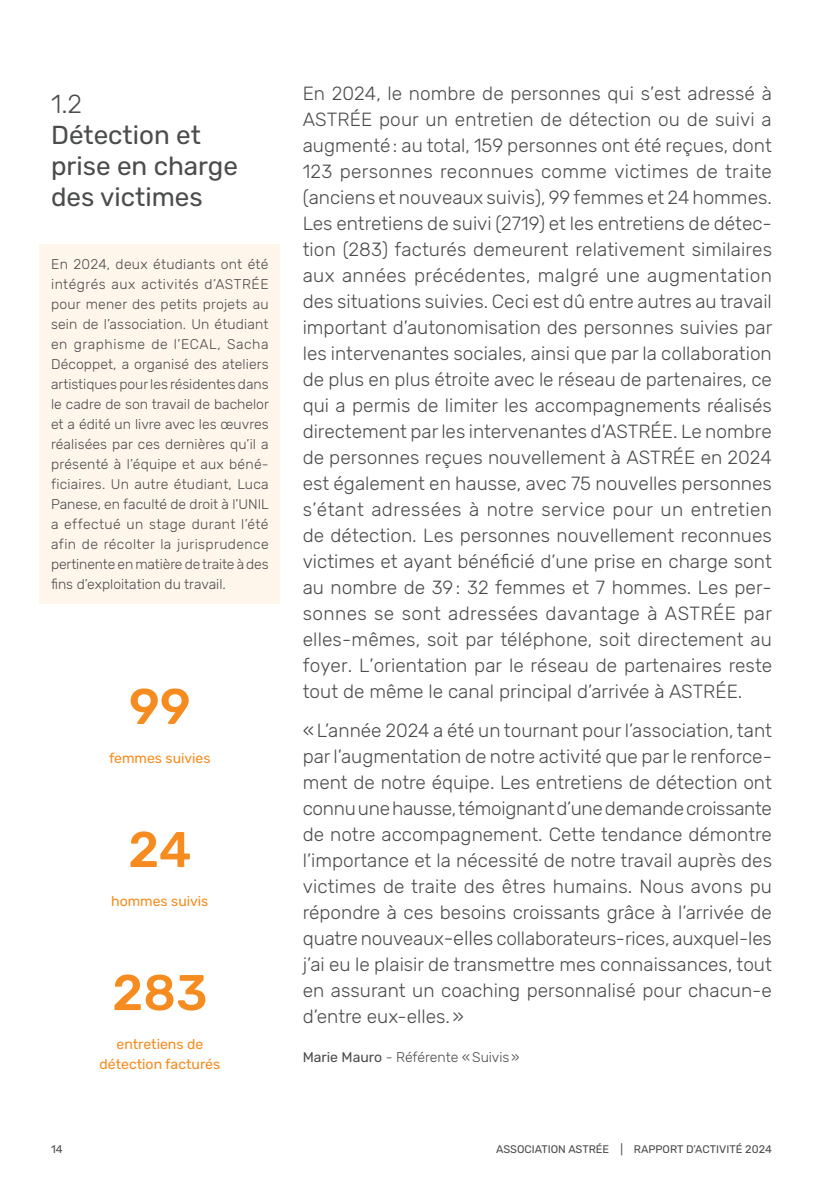
<style>
.page{position:relative;width:840px;height:1191px;background:#fff}
.page>*{position:absolute;margin:0;border:0;box-sizing:border-box;transform-origin:0 0}
.t1{font:500 50px "Rubik";color:#f68c1f}
.t2{font:26px/31.2px "Rubik";color:#4b4c4d}
.t3{font:300 26px "Rubik";color:#4b4c4d}
.t4{font:300 19px/26px "Rubik";color:#4b4c4d;text-align:justify}
.t5{font:300 14px/20px "Rubik";letter-spacing:-.01em;color:#4b4c4d;text-align:justify}
.t6{font:14px/20px "Rubik";color:#f68c1f;text-align:center}
.t7{font:11px "Rubik";color:#4b4c4d}
.s1{font-size:20px}
.s2{font-weight:400}
</style>
<div class="page">
<div style="left:40px;top:244px;width:240px;height:360px;background:#fef5eb"></div>
<h2 class="t3" style="left:51px;top:89px;width:33px">1.2</h2>
<h2 class="t2" style="left:51px;top:120px;width:188px">Détection et prise en charge des victimes</h2>
<p class="t5" style="left:51px;top:254px;width:219px">En 2024, deux étudiants ont été intégrés aux activités d’ASTRÉE pour mener des petits projets au sein de l’association. Un étudiant en graphisme de l’ECAL, Sacha Décoppet, a organisé des ateliers artistiques pour les résidentes dans le cadre de son travail de bachelor et a édité un livre avec les œuvres réalisées par ces dernières qu’il a présenté à l’équipe et aux béné‑ ficiaires. Un autre étudiant, Luca Panese, en faculté de droit à l’UNIL a effectué un stage durant l’été afin de récolter la jurisprudence pertinente en matière de traite à des fins d’exploitation du travail.</p>
<h1 class="t1" style="left:129px;top:678px;width:63px">99</h1>
<p class="t6" style="left:109px;top:748px;width:103px">femmes suivies</p>
<h1 class="t1" style="left:128px;top:821px;width:65px">24</h1>
<p class="t6" style="left:111px;top:891px;width:99px">hommes suivis</p>
<h1 class="t1" style="left:112px;top:964px;width:97px">283</h1>
<p class="t6" style="left:99px;top:1034px;width:122px">entretiens de détection facturés</p>
<p class="t4" style="left:302px;top:81px;width:471px">En 2024, le nombre de personnes qui s’est adressé à ASTRÉE pour un entretien de détection ou de suivi a augmenté: au total, 159 personnes ont été reçues, dont 123 personnes reconnues comme victimes de traite (anciens et nouveaux suivis), 99 femmes et 24 hommes.<br>Les entretiens de suivi (2719) et les entretiens de détec‑ tion (283) facturés demeurent relativement similaires aux années précédentes, malgré une augmentation des situations suivies. Ceci est dû entre autres au travail important d’autonomisation des personnes suivies par les intervenantes sociales, ainsi que par la collaboration de plus en plus étroite avec le réseau de partenaires, ce qui a permis de limiter les accompagnements réalisés directement par les intervenantes d’ASTRÉE. Le nombre de personnes reçues nouvellement à ASTRÉE en 2024 est également en hausse, avec 75 nouvelles personnes s’étant adressées à notre service pour un entretien de détection. Les personnes nouvellement reconnues victimes et ayant bénéficié d’une prise en charge sont au nombre de 39: 32 femmes et 7 hommes. Les per‑ sonnes se sont adressées davantage à ASTRÉE par elles‑mêmes, soit par téléphone, soit directement au foyer. L’orientation par le réseau de partenaires reste tout de même le canal principal d’arrivée à ASTRÉE.</p>
<p class="t4" style="left:302px;top:718px;width:470px">«L’année 2024 a été un tournant pour l’association, tant par l’augmentation de notre activité que par le renforce‑ ment de notre équipe. Les entretiens de détection ont connuunehausse,témoignantd’unedemandecroissante de notre accompagnement. Cette tendance démontre l’importance et la nécessité de notre travail auprès des victimes de traite des êtres humains. Nous avons pu répondre à ces besoins croissants grâce à l’arrivée de quatre nouveaux<span class="s1">-elles</span> collaborateurs-rices, auxquel-les j’ai eu le plaisir de transmettre mes connaissances, tout en assurant un coaching personnalisé pour chacun-e d’entre eux-elles.»</p>
<p class="t5" style="left:302px;top:1047px;width:218px"><span class="s2">Marie Mauro</span> ‑ Référente «Suivis»</p>
<p class="t7" style="left:51px;top:1143px;width:13px">14</p>
<p class="t7" style="left:496px;top:1143px;width:277px">ASSOCIATION ASTRÉE | RAPPORT D’ACTIVITÉ 2024</p>
</div>
